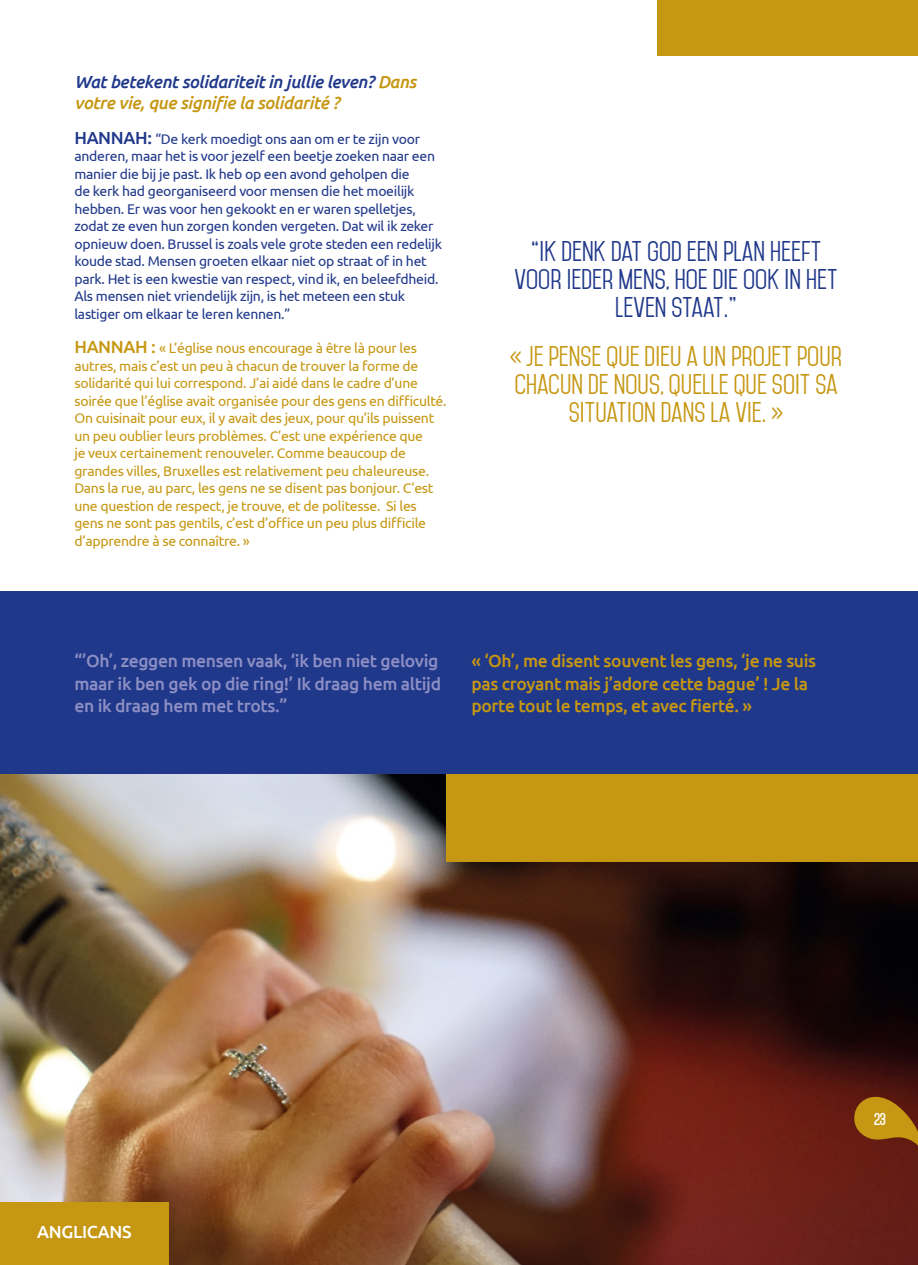
<style>
.page{position:relative;width:918px;height:1265px;background:#fff}
.page>*{position:absolute;margin:0;border:0;box-sizing:border-box;transform-origin:0 0}
.QUOTE{font:24.5px/28px "Mohave";color:#c69712;text-align:center}
.QUOTE-2{font:24.5px/28px "Mohave";color:#20388a;text-align:center}
.text_intro{font:500 17.5px/22.8px "Ubuntu";letter-spacing:-.02em;color:#c69712}
.text_intro-2{font:500 17.5px/22.8px "Ubuntu";letter-spacing:-.02em;color:#8d8fc4}
.VRAAG{font:italic 500 17.5px/21px "Ubuntu";letter-spacing:-.02em;color:#20388a}
.t1{font:500 17.5px "Ubuntu";letter-spacing:-.02em;color:#fff}
.t2{font:700 14.88px "Mohave";color:#fff}
.TEKST{font:14px/17.5px "Ubuntu";letter-spacing:-.02em;color:#c69712}
.TEKST-2{font:14px/17.5px "Ubuntu";letter-spacing:-.02em;color:#20388a}
.s1{color:#c69712}
.s2{font-weight:500;font-size:17.5px}
</style>
<div class="page">
<div style="left:0;top:591px;width:918px;height:183px;background:#20388a"></div>
<img style="left:0;top:774px;width:918px;height:491px">
<div style="left:446px;top:774px;width:472px;height:88px;background:#c69712"></div>
<div style="left:657px;top:0;width:261px;height:56px;background:#c69712"></div>
<div style="left:0;top:1203px;width:168px;height:62px;background:#c69712"></div>
<svg style="left:854px;top:1097px;width:64px;height:49px"></svg>
<h3 class="VRAAG" style="left:74px;top:71px;width:343px">Wat betekent solidariteit in jullie leven? <span class="s1">Dans votre vie, que signifie la solidarité ?</span></h3>
<p class="TEKST-2" style="left:74px;top:129px;width:369px"><span class="s2">HANNAH:</span> “De kerk moedigt ons aan om er te zijn voor anderen, maar het is voor jezelf een beetje zoeken naar een manier die bij je past. Ik heb op een avond geholpen die<br>de kerk had georganiseerd voor mensen die het moeilijk hebben. Er was voor hen gekookt en er waren spelletjes, zodat ze even hun zorgen konden vergeten. Dat wil ik zeker opnieuw doen. Brussel is zoals vele grote steden een redelijk koude stad. Mensen groeten elkaar niet op straat of in het park. Het is een kwestie van respect, vind ik, en beleefdheid.<br>Als mensen niet vriendelijk zijn, is het meteen een stuk lastiger om elkaar te leren kennen.”</p>
<p class="TEKST" style="left:74px;top:339px;width:374px"><span class="s2">HANNAH :</span> « L’église nous encourage à être là pour les autres, mais c’est un peu à chacun de trouver la forme de solidarité qui lui correspond. J’ai aidé dans le cadre d’une soirée que l’église avait organisée pour des gens en difficulté.<br>On cuisinait pour eux, il y avait des jeux, pour qu’ils puissent un peu oublier leurs problèmes. C’est une expérience que<br>je veux certainement renouveler. Comme beaucoup de grandes villes, Bruxelles est relativement peu chaleureuse.<br>Dans la rue, au parc, les gens ne se disent pas bonjour. C’est une question de respect, je trouve, et de politesse. Si les gens ne sont pas gentils, c’est d’office un peu plus difficile d’apprendre à se connaître. »</p>
<h4 class="QUOTE" style="left:510px;top:342px;width:334px">« JE PENSE QUE DIEU A UN PROJET POUR<br>CHACUN DE NOUS, QUELLE QUE SOIT SA<br>SITUATION DANS LA VIE. »</h4>
<h4 class="QUOTE-2" style="left:514px;top:238px;width:324px">“IK DENK DAT GOD EEN PLAN HEEFT<br>VOOR IEDER MENS, HOE DIE OOK IN HET<br>LEVEN STAAT.”</h4>
<p class="text_intro-2" style="left:74px;top:649px;width:368px">“’Oh’, zeggen mensen vaak, ‘ik ben niet gelovig maar ik ben gek op die ring!’ Ik draag hem altijd en ik draag hem met trots.”</p>
<p class="text_intro" style="left:471px;top:649px;width:346px">« ‘Oh’, me disent souvent les gens, ‘je ne suis pas croyant mais j’adore cette bague’ ! Je la porte tout le temps, et avec fierté. »</p>
<p class="t1" style="left:37px;top:1220px;width:96px">ANGLICANS</p>
<p class="t2" style="left:873px;top:1110px;width:14px">23</p>
</div>
